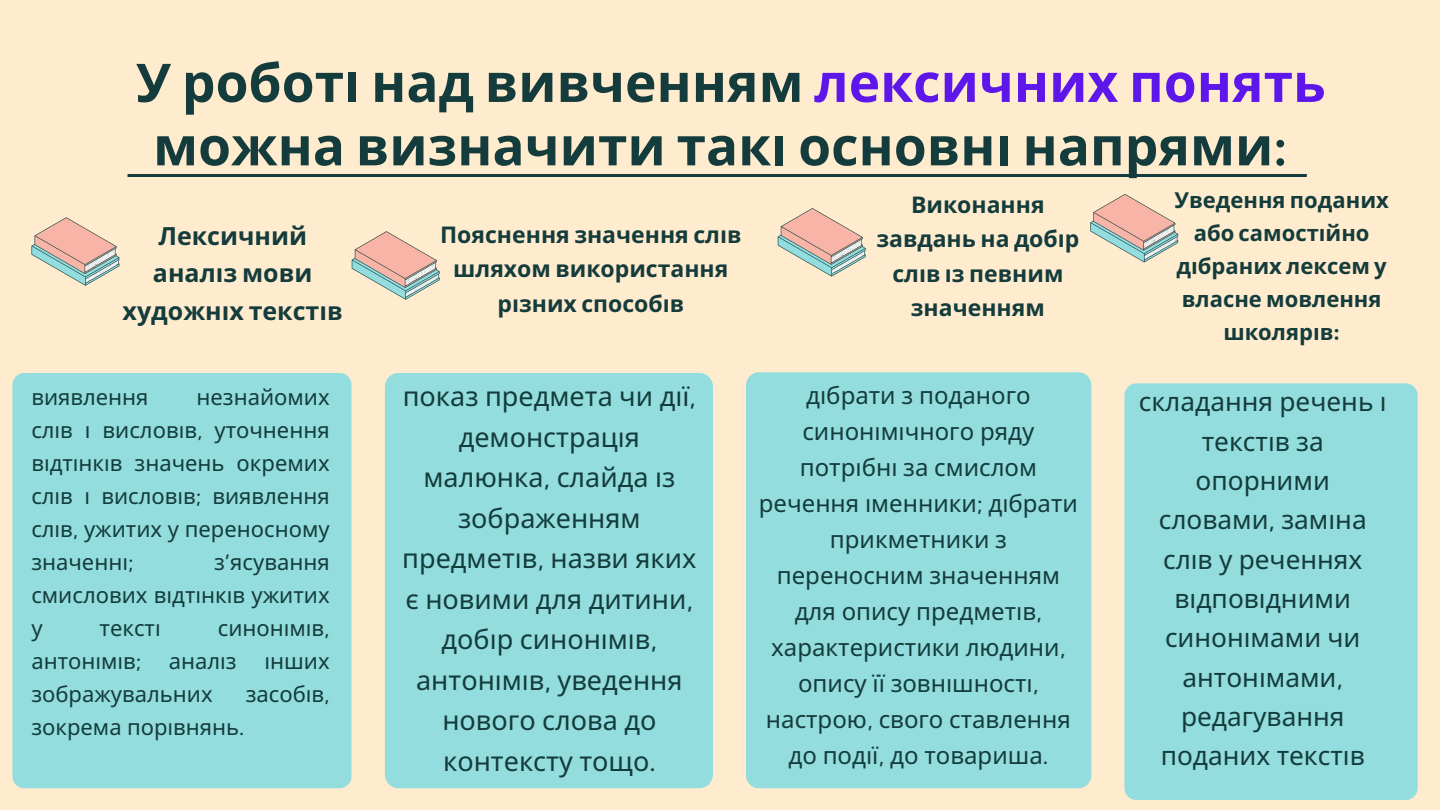
<style>
.page{position:relative;width:1440px;height:810px;background:#ffecce}
.page>*{position:absolute;margin:0;border:0;box-sizing:border-box;transform-origin:0 0}
.t1{font:700 53.3px/63.4px "Noto Sans";color:#143c3c;text-align:center}
.t2{font:27px/40.5px "Noto Sans";color:#143c3c;text-align:center}
.t3{font:26.2px/39.3px "Noto Sans";color:#143c3c;text-align:center}
.t4{font:700 25px/37.5px "Noto Sans";color:#143c3c;text-align:center}
.t5{font:24px/36px "Noto Sans";color:#143c3c;text-align:center}
.t6{font:700 23px/34.5px "Noto Sans";color:#143c3c;text-align:center}
.t7{font:22px/33px "Noto Sans";color:#143c3c;text-align:justify}
.t8{font:700 22px/33px "Noto Sans";color:#143c3c;text-align:center}
.s1{color:#5e17eb}
.s2{font-family:"Squada One";font-weight:400}
.s3{font-family:"Klima"}
</style>
<div class="page">
<div style="left:12px;top:373px;width:340px;height:415px;background:#94ddde;border-radius:12px"></div>
<div style="left:746px;top:372px;width:345px;height:416px;background:#94ddde;border-radius:13px"></div>
<div style="left:385px;top:373px;width:328px;height:415px;background:#94ddde;border-radius:14px"></div>
<hr style="left:128px;top:174px;width:1179px;height:3px;background:#143c3c">
<svg style="left:32px;top:217px;width:87px;height:68px"></svg>
<svg style="left:352px;top:231px;width:88px;height:68px"></svg>
<svg style="left:778px;top:208px;width:88px;height:68px"></svg>
<svg style="left:1090px;top:194px;width:88px;height:68px"></svg>
<div style="left:1124px;top:383px;width:294px;height:417px;background:#94ddde;border-radius:12px"></div>
<h1 class="t1" style="left:136px;top:50px;width:1192px">У роботі над вивченням <span class="s1">лексичних понять </span>можна визначити такі основні напрями<span class="s2">:</span></h1>
<h4 class="t4" style="left:123px;top:216px;width:222px">Лексичний аналіз мови художніх тексті в</h4>
<p class="t6" style="left:440px;top:217px;width:303px">Пояснення значення слі в шляхом використання різних способі в</p>
<p class="t7" style="left:31px;top:380px;width:300px;text-indent:165px">незнайомих слі в і вислові в<span class="s3">,</span> уточнення відті нкі в значень окремих слі в і вислові в<span class="s3">;</span> виявлення слі в<span class="s3">,</span> ужитих у переносному значенні<span class="s3">;</span></p>
<p class="t7" style="left:31px;top:380px;width:119px">виявлення</p>
<p class="t7" style="left:31px;top:545px;width:300px;text-indent:183px">з<span class="s3">’</span>ясування смислових відті нкі в ужитих у</p>
<p class="t7" style="left:100px;top:611px;width:59px">тексті</p>
<p class="t7" style="left:218px;top:611px;width:113px">синонімів<span class="s3">,</span></p>
<p class="t7" style="left:31px;top:644px;width:111px">антонімів<span class="s3">;</span></p>
<p class="t7" style="left:169px;top:644px;width:69px">аналіз</p>
<p class="t7" style="left:264px;top:644px;width:67px">інших</p>
<p class="t7" style="left:31px;top:677px;width:183px">зображувальних</p>
<p class="t7" style="left:246px;top:677px;width:85px">засобі в<span class="s3">,</span></p>
<p class="t7" style="left:31px;top:710px;width:215px">зокрема порі внянь<span class="s3">.</span></p>
<h4 class="t2" style="left:402px;top:376px;width:296px">показ предмета чи дії<span class="s3">, </span>демонстрація малюнка<span class="s3">,</span> слайда із зображенням предметі в<span class="s3">,</span> назви яких є новими для дитини<span class="s3">, </span>добір синонімів<span class="s3">, </span>антоні мі в<span class="s3">,</span> уведення нового слова до контексту тощо<span class="s3">.</span></h4>
<h2 class="t6" style="left:876px;top:187px;width:205px">Виконання завдань на добі р слів із певним значенням</h2>
<h4 class="t8" style="left:1174px;top:183px;width:216px">Уведення поданих або самості йно дібраних лексем у власне мовлення школярі в<span class="s3">:</span></h4>
<p class="t5" style="left:759px;top:376px;width:321px">дібрати з поданого синонімічного ряду потрібні за смислом речення і менники<span class="s3">;</span> дібрати прикметники з переносним значенням для опису предметі в<span class="s3">, </span>характеристики людини<span class="s3">, </span>опису її зовні шності<span class="s3">, </span>настрою<span class="s3">,</span> свого ставлення до події<span class="s3">,</span> до товариша<span class="s3">.</span></p>
<p class="t3" style="left:1139px;top:382px;width:245px">складання речень і тексті в за опорними словами<span class="s3">,</span> заміна слі в у реченнях відповідними синонімами чи антонімами<span class="s3">, </span>редагування поданих тексті в</p>
</div>
